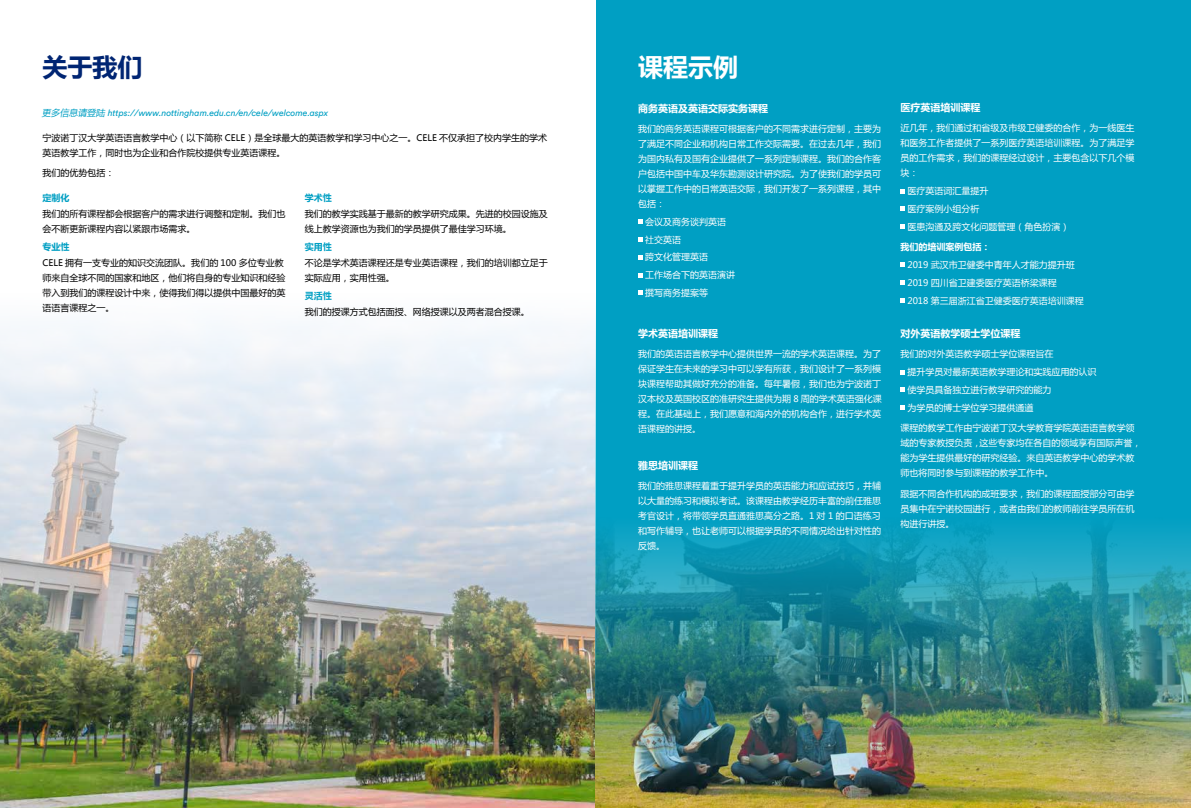
<style>
.page{position:relative;width:1191px;height:808px;background:#fff}
.page>*{position:absolute;margin:0;border:0;box-sizing:border-box;transform-origin:0 0}
.t1{font:700 25px "Microsoft Ya Hei";color:#fff}
.t2{font:700 25px "Microsoft Ya Hei";color:#002573}
.t3{font:700 10px "Microsoft Ya Hei";color:#fff}
.t4{font:9px/15px "Microsoft Ya Hei";color:#fff}
.t5{font:9px/15px "Microsoft Ya Hei";color:#000}
.t6{font:italic 9px "Circular Pro";color:#009fc3}
.t7{font:700 9px "Microsoft Ya Hei";color:#009fc3}
.t8{font:700 9px "Microsoft Ya Hei";color:#fff}
.s1{font-family:"Microsoft Ya Hei"}
</style>
<div class="page">
<img style="left:595px;top:0;width:596px;height:808px">
<img style="left:0;top:326px;width:595px;height:482px">
<svg style="left:638px;top:220px;width:4px;height:4px"></svg>
<svg style="left:900px;top:189px;width:4px;height:4px"></svg>
<svg style="left:900px;top:263px;width:4px;height:4px"></svg>
<svg style="left:900px;top:207px;width:4px;height:4px"></svg>
<svg style="left:900px;top:280px;width:4px;height:5px"></svg>
<svg style="left:900px;top:225px;width:4px;height:4px"></svg>
<svg style="left:900px;top:298px;width:4px;height:5px"></svg>
<svg style="left:900px;top:370px;width:4px;height:5px"></svg>
<svg style="left:900px;top:388px;width:4px;height:4px"></svg>
<svg style="left:900px;top:406px;width:4px;height:4px"></svg>
<svg style="left:638px;top:238px;width:4px;height:4px"></svg>
<svg style="left:638px;top:255px;width:4px;height:4px"></svg>
<svg style="left:638px;top:273px;width:4px;height:4px"></svg>
<svg style="left:638px;top:291px;width:4px;height:4px"></svg>
<h1 class="t2" style="left:42px;top:50px;width:101px">关于我们</h1>
<p class="t6" style="left:42px;top:107px;width:288px"><span class="s1">更多信息请登陆</span>https://www.nottingham.edu.cn/en/cele/welcome.aspx</p>
<p class="t5" style="left:42px;top:130px;width:506px">宁波诺丁汉大学英语语言教学中心（以下简称 CELE）是全球最大的英语教学和学习中心之一。CELE 不仅承担了校内学生的学术英语教学工作，同时也为企业和合作院校提供专业英语课程。</p>
<p class="t5" style="left:42px;top:165px;width:73px">我们的优势包括：</p>
<p class="t7" style="left:42px;top:192px;width:28px">定制化</p>
<p class="t5" style="left:42px;top:206px;width:245px">我们的所有课程都会根据客户的需求进行调整和定制。我们也会不断更新课程内容以紧跟市场需求。</p>
<p class="t7" style="left:42px;top:241px;width:28px">专业性</p>
<p class="t5" style="left:42px;top:255px;width:245px">CELE 拥有一支专业的知识交流团队。我们的 100 多位专业教师来自全球不同的国家和地区，他们将自身的专业知识和经验带入到我们的课程设计中来，使得我们得以提供中国最好的英语语言课程之一。</p>
<p class="t7" style="left:305px;top:192px;width:28px">学术性</p>
<p class="t5" style="left:305px;top:206px;width:244px">我们的教学实践基于最新的教学研究成果。先进的校园设施及线上教学资源也为我们的学员提供了最佳学习环境。</p>
<p class="t7" style="left:305px;top:241px;width:28px">实用性</p>
<p class="t5" style="left:305px;top:255px;width:244px">不论是学术英语课程还是专业英语课程，我们的培训都立足于实际应用，实用性强。</p>
<p class="t7" style="left:305px;top:289px;width:28px">灵活性</p>
<p class="t5" style="left:305px;top:304px;width:226px">我们的授课方式包括面授、网络授课以及两者混合授课。</p>
<h1 class="t1" style="left:638px;top:50px;width:101px">课程示例</h1>
<p class="t3" style="left:638px;top:101px;width:131px">商务英语及英语交际实务课程</p>
<p class="t4" style="left:638px;top:121px;width:244px;text-align:justify">我们的商务英语课程可根据客户的不同需求进行定制，主要为了满足不同企业和机构日常工作交际需要。在过去几年，我们为国内私有及国有企业提供了一系列定制课程。我们的合作客户包括中国中车及华东勘测设计研究院。为了使我们的学员可以掌握工作中的日常英语交际，我们开发了一系列课程，其中包括：</p>
<p class="t4" style="left:645px;top:212px;width:91px;line-height:17.8px">会议及商务谈判英语社交英语<br>跨文化管理英语<br>工作场合下的英语演讲撰写商务提案等</p>
<p class="t3" style="left:638px;top:327px;width:81px">学术英语培训课程</p>
<p class="t4" style="left:638px;top:346px;width:245px;text-align:justify">我们的英语语言教学中心提供世界一流的学术英语课程。为了保证学生在未来的学习中可以学有所获，我们设计了一系列模块课程帮助其做好充分的准备。每年暑假，我们也为宁波诺丁汉本校及英国校区的准研究生提供为期 8 周的学术英语强化课程。在此基础上，我们愿意和海内外的机构合作，进行学术英语课程的讲授。</p>
<p class="t3" style="left:638px;top:458px;width:61px">雅思培训课程</p>
<p class="t4" style="left:638px;top:478px;width:244px;text-align:justify">我们的雅思课程着重于提升学员的英语能力和应试技巧，并辅以大量的练习和模拟考试。该课程由教学经历丰富的前任雅思考官设计，将带领学员直通雅思高分之路。1 对 1 的口语练习和写作辅导，也让老师可以根据学员的不同情况给出针对性的反馈。</p>
<p class="t3" style="left:900px;top:101px;width:81px">医疗英语培训课程</p>
<p class="t4" style="left:900px;top:120px;width:235px;text-align:justify">近几年，我们通过和省级及市级卫健委的合作，为一线医生和医务工作者提供了一系列医疗英语培训课程。为了满足学员的工作需求，我们的课程经过设计，主要包含以下几个模块：</p>
<p class="t4" style="left:907px;top:182px;width:163px;line-height:17.8px">医疗英语词汇量提升<br>医疗案例小组分析<br>医患沟通及跨文化问题管理（角色扮演）</p>
<p class="t8" style="left:900px;top:241px;width:91px">我们的培训案例包括：</p>
<p class="t4" style="left:907px;top:256px;width:178px;line-height:17.8px">2019 武汉市卫健委中青年人才能力提升班<br>2019 四川省卫建委医疗英语桥梁课程<br>2018 第三届浙江省卫健委医疗英语培训课程</p>
<p class="t3" style="left:900px;top:327px;width:121px">对外英语教学硕士学位课程</p>
<p class="t4" style="left:907px;top:345px;width:190px;line-height:17.8px;text-indent:-7px">我们的对外英语教学硕士学位课程旨在<br>提升学员对最新英语教学理论和实践应用的认识使学员具备独立进行教学研究的能力<br>为学员的博士学位学习提供通道</p>
<p class="t4" style="left:900px;top:420px;width:243px">课程的教学工作由宁波诺丁汉大学教育学院英语语言教学领域的专家教授负责，这些专家均在各自的领域享有国际声誉，能为学生提供最好的研究经验。来自英语教学中心的学术教师也将同时参与到课程的教学工作中。</p>
<p class="t4" style="left:900px;top:486px;width:235px;text-align:justify">跟据不同合作机构的成班要求，我们的课程面授部分可由学员集中在宁诺校园进行，或者由我们的教师前往学员所在机构进行讲授。</p>
</div>
